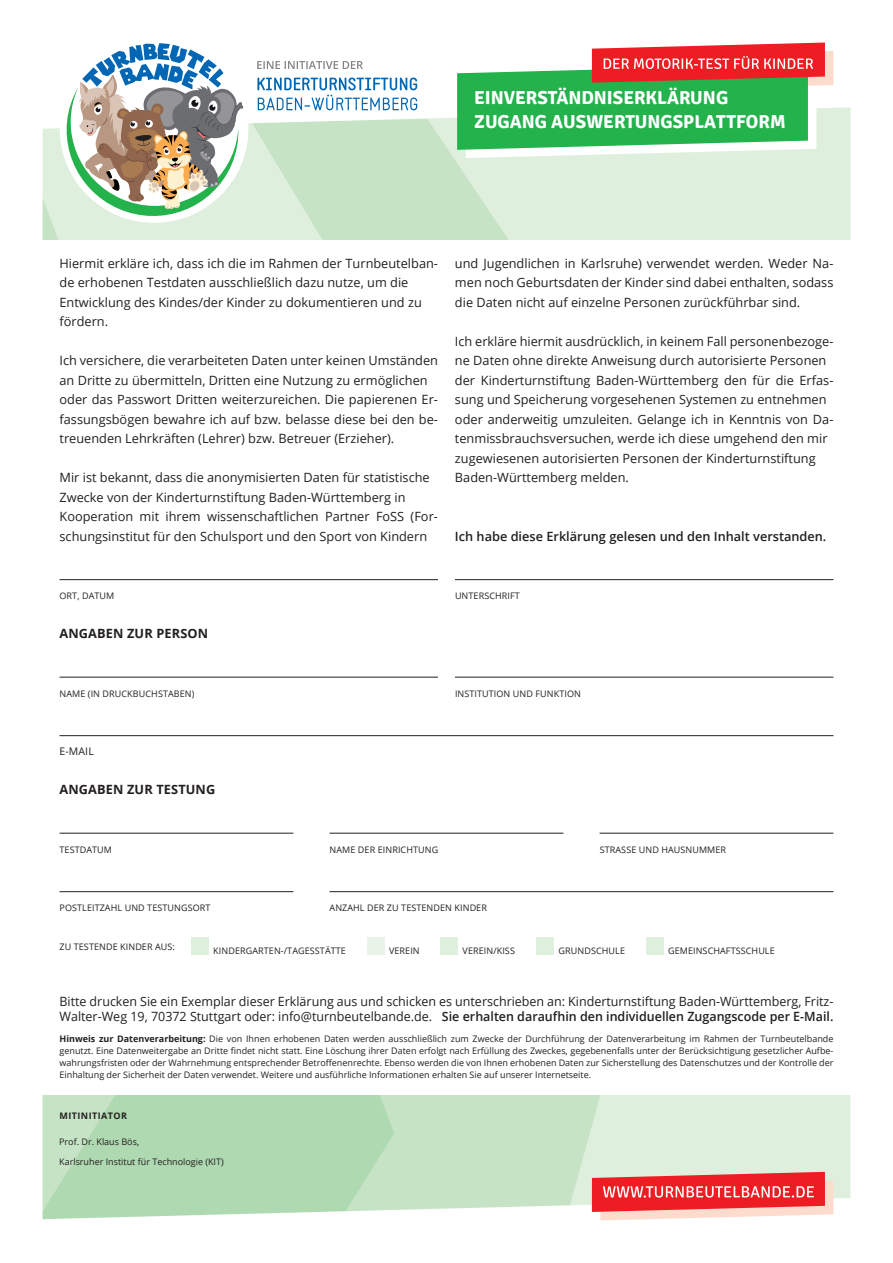
<style>
.page{position:relative;width:893px;height:1263px;background:#fff}
.page>*{position:absolute;margin:0;border:0;box-sizing:border-box;transform-origin:0 0}
.t1{font:700 18.75px/23.2px "Signika";color:#fff}
.t2{font:12.75px/19.5px "Open Sans";color:#231f20}
.t3{font:600 12.75px "Open Sans";color:#231f20}
.t4{font:700 12.75px "Open Sans";letter-spacing:.01em;color:#231f20}
.t5{font:10.5px "Open Sans";color:#231f20}
.t6{font:9px/12px "Open Sans";letter-spacing:.01em;color:#231f20}
.t7{font:700 9px "Open Sans";letter-spacing:.05em;color:#231f20}
.s1{font-weight:600}
.s2{font-weight:700}
</style>
<div class="page">
<img style="left:42px;top:1095px;width:809px;height:126px">
<svg style="left:592px;top:1172px;width:241px;height:48px;background:#f26e6d"></svg>
<img style="left:42px;top:42px;width:809px;height:198px">
<svg style="left:60px;top:43px;width:184px;height:180px"></svg>
<svg style="left:257px;top:78px;width:160px;height:32px"></svg>
<svg style="left:257px;top:61px;width:106px;height:8px"></svg>
<svg style="left:457px;top:43px;width:376px;height:139px"></svg>
<hr style="left:60px;top:579px;width:378px;height:1px;background:#231f20">
<hr style="left:455px;top:579px;width:378px;height:1px;background:#231f20">
<hr style="left:60px;top:677px;width:378px;height:1px;background:#231f20">
<hr style="left:600px;top:833px;width:233px;height:1px;background:#231f20">
<div style="left:191px;top:937px;width:17px;height:17px;background:#dfefdd"></div>
<div style="left:367px;top:937px;width:17px;height:17px;background:#e9f4e8"></div>
<div style="left:441px;top:937px;width:17px;height:17px;background:#dfefdd"></div>
<div style="left:537px;top:937px;width:17px;height:17px;background:#dfefdd"></div>
<div style="left:646px;top:937px;width:17px;height:17px;background:#dfefdd"></div>
<hr style="left:60px;top:833px;width:233px;height:1px;background:#231f20">
<hr style="left:60px;top:735px;width:773px;height:1px;background:#231f20">
<hr style="left:455px;top:677px;width:378px;height:1px;background:#231f20">
<hr style="left:330px;top:833px;width:233px;height:1px;background:#231f20">
<hr style="left:60px;top:891px;width:233px;height:1px;background:#231f20">
<hr style="left:330px;top:891px;width:503px;height:1px;background:#231f20">
<h1 class="t1" style="left:474px;top:87px;width:313px">EINVERSTÄNDNISERKLÄRUNG<br>ZUGANG AUSWERTUNGSPLATTFORM</h1>
<p class="t2" style="left:60px;top:253px;width:380px">Hiermit erkläre ich, dass ich die im Rahmen der Turnbeutelban&shy;de erhobenen Testdaten ausschließlich dazu nutze, um die Entwicklung des Kindes/der Kinder zu dokumentieren und zu fördern.</p>
<p class="t2" style="left:60px;top:350px;width:380px">Ich versichere, die verarbeiteten Daten unter keinen Umständen an Dritte zu übermitteln, Dritten eine Nutzung zu ermöglichen oder das Passwort Dritten weiterzureichen. Die papierenen Er&shy;fassungsbögen bewahre ich auf bzw. belasse diese bei den be&shy;treuenden Lehrkräften (Lehrer) bzw. Betreuer (Erzieher).</p>
<p class="t2" style="left:60px;top:467px;width:380px">Mir ist bekannt, dass die anonymisierten Daten für statistische Zwecke von der Kinderturnstiftung Baden-Württemberg in Kooperation mit ihrem wissenschaftlichen Partner FoSS (For&shy;schungsinstitut für den Schulsport und den Sport von Kindern</p>
<p class="t2" style="left:455px;top:253px;width:380px;text-align:justify">und Jugendlichen in Karlsruhe) verwendet werden. Weder Na&shy;men noch Geburtsdaten der Kinder sind dabei enthalten, sodass die Daten nicht auf einzelne Personen zurückführbar sind.</p>
<p class="t2" style="left:455px;top:331px;width:380px">Ich erkläre hiermit ausdrücklich, in keinem Fall personenbezoge&shy;ne Daten ohne direkte Anweisung durch autorisierte Personen der Kinderturnstiftung Baden-Württemberg den für die Erfas&shy;sung und Speicherung vorgesehenen Systemen zu entnehmen oder anderweitig umzuleiten. Gelange ich in Kenntnis von Da&shy;tenmissbrauchsversuchen, werde ich diese umgehend den mir zugewiesenen autorisierten Personen der Kinderturnstiftung Baden-Württemberg melden.</p>
<p class="t3" style="left:455px;top:527px;width:373px">Ich habe diese Erklärung gelesen und den Inhalt verstanden.</p>
<p class="t6" style="left:60px;top:590px;width:56px">ORT, DATUM</p>
<p class="t6" style="left:455px;top:590px;width:66px">UNTERSCHRIFT</p>
<p class="t4" style="left:60px;top:624px;width:150px">ANGABEN ZUR PERSON</p>
<p class="t6" style="left:60px;top:687px;width:136px">NAME (IN DRUCKBUCHSTABEN)</p>
<p class="t5" style="left:60px;top:744px;width:36px">E-MAIL</p>
<p class="t4" style="left:60px;top:780px;width:157px">ANGABEN ZUR TESTUNG</p>
<p class="t6" style="left:60px;top:843px;width:54px">TESTDATUM</p>
<p class="t6" style="left:455px;top:687px;width:127px">INSTITUTION UND FUNKTION</p>
<p class="t6" style="left:330px;top:843px;width:110px">NAME DER EINRICHTUNG</p>
<p class="t6" style="left:600px;top:843px;width:128px">STRASSE UND HAUSNUMMER</p>
<p class="t6" style="left:60px;top:902px;width:152px">POSTLEITZAHL UND TESTUNGSORT</p>
<p class="t6" style="left:330px;top:902px;width:159px">ANZAHL DER ZU TESTENDEN KINDER</p>
<p class="t6" style="left:60px;top:941px;width:117px">ZU TESTENDE KINDER AUS:</p>
<p class="t6" style="left:213px;top:945px;width:134px">KINDERGARTEN-/TAGESSTÄTTE</p>
<p class="t6" style="left:389px;top:945px;width:32px">VEREIN</p>
<p class="t6" style="left:463px;top:945px;width:54px">VEREIN/KISS</p>
<p class="t6" style="left:559px;top:945px;width:68px">GRUNDSCHULE</p>
<p class="t6" style="left:668px;top:945px;width:108px">GEMEINSCHAFTSSCHULE</p>
<p class="t2" style="left:60px;top:993px;width:775px;line-height:15.3px">Bitte drucken Sie ein Exemplar dieser Erklärung aus und schicken es unterschrieben an: Kinderturnstiftung Baden-Württemberg, Fritz-<br>Walter-Weg 19, 70372 Stuttgart oder: info@turnbeutelbande.de. <span class="s1">Sie erhalten daraufhin den individuellen Zugangscode per E-Mail.</span></p>
<p class="t6" style="left:60px;top:1032px;width:775px;text-align:justify"><span class="s2">Hinweis zur Datenverarbeitung:</span> Die von Ihnen erhobenen Daten werden ausschließlich zum Zwecke der Durchführung der Datenverarbeitung im Rahmen der Turnbeutelbande genutzt. Eine Datenweitergabe an Dritte findet nicht statt. Eine Löschung ihrer Daten erfolgt nach Erfüllung des Zweckes, gegebenenfalls unter der Berücksichtigung gesetzlicher Aufbe&shy;wahrungsfristen oder der Wahrnehmung entsprechender Betroffenenrechte. Ebenso werden die von Ihnen erhobenen Daten zur Sicherstellung des Datenschutzes und der Kontrolle der Einhaltung der Sicherheit der Daten verwendet. Weitere und ausführliche Informationen erhalten Sie auf unserer Internetseite.</p>
<p class="t7" style="left:60px;top:1109px;width:69px">MITINITIATOR</p>
<p class="t6" style="left:59px;top:1132px;width:166px;line-height:19.5px">Prof. Dr. Klaus Bös,<br>Karlsruher Institut für Technologie (KIT)</p>
</div>
